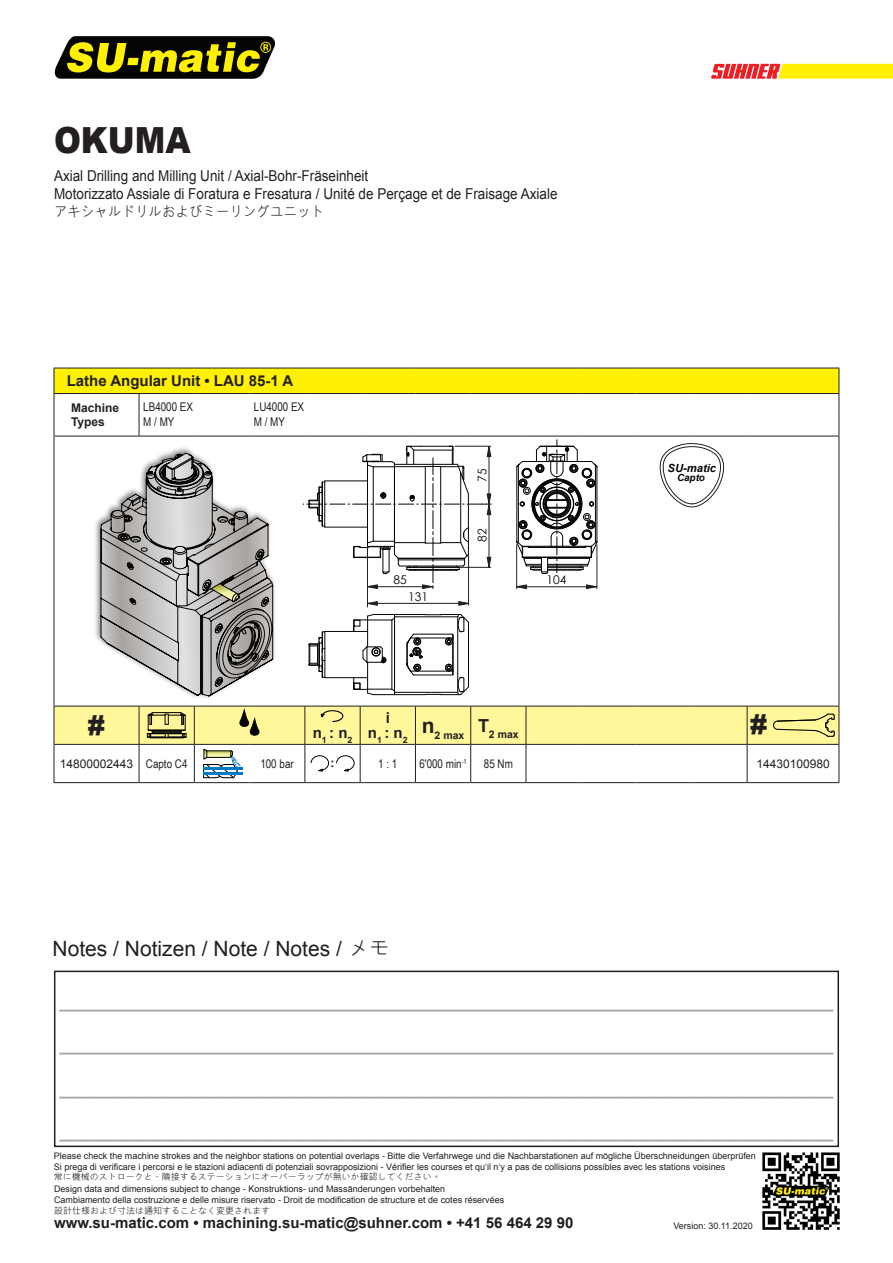
<style>
.page{position:relative;width:893px;height:1263px;background:#fff}
.page>*{position:absolute;margin:0;border:0;box-sizing:border-box;transform-origin:0 0}
.t1{font:36px/43.2px "Minion Pro";color:#a4a5a9;text-align:justify}
.t2{font:900 36px "Arial";color:#231f20;scale:.9 1}
.t3{font:900 27px "Arial";color:#231f20}
.t4{font:21px "Arial";color:#231f20}
.t5{font:15px "Arial";color:#231f20;scale:.9 1}
.t6{font:700 15px "Arial";color:#231f20}
.t7{font:15px "Microsoft Jheng Hei UI Regular";color:#231f20;scale:.9 1}
.t8{font:12px "Arial Narrow";color:#231f20}
.t9{font:12px "Arial";color:#231f20}
.t10{font:700 12px/14.4px "Arial";color:#231f20}
.t11{font:12px "Century Gothic";color:#050504}
.t12{font:italic 700 11.25px "Arial";color:#040605}
.t13{font:700 10.5px "Arial";color:#231f20}
.t14{font:italic 700 9.75px "Arial";color:#040605}
.t15{font:9px "Arial";color:#231f20}
.t16{font:9px "Microsoft Jheng Hei UI Regular";color:#231f20}
.s1{font-family:"Microsoft Jheng Hei UI Regular"}
</style>
<div class="page">
<div style="left:54px;top:971px;width:785px;height:176px;border:2px solid #231f20"></div>
<img style="left:762px;top:1152px;width:78px;height:78px">
<svg style="left:711px;top:63px;width:182px;height:16px;background:#fabc33"></svg>
<svg style="left:54px;top:36px;width:221px;height:43px;background:#615d14"></svg>
<hr style="left:139px;top:745px;width:1px;height:37px;background:#231f20">
<hr style="left:194px;top:745px;width:1px;height:37px;background:#231f20">
<hr style="left:304px;top:745px;width:1px;height:37px;background:#231f20">
<hr style="left:360px;top:745px;width:1px;height:37px;background:#231f20">
<hr style="left:415px;top:745px;width:1px;height:37px;background:#231f20">
<hr style="left:470px;top:745px;width:1px;height:37px;background:#231f20">
<hr style="left:54px;top:616px;width:1px;height:90px;background:#231f20">
<hr style="left:839px;top:616px;width:1px;height:90px;background:#231f20">
<hr style="left:839px;top:706px;width:1px;height:38px;background:#231f20">
<hr style="left:747px;top:745px;width:1px;height:37px;background:#231f20">
<hr style="left:839px;top:745px;width:1px;height:37px;background:#231f20">
<hr style="left:526px;top:782px;width:55px;height:1px;background:#231f20">
<hr style="left:581px;top:782px;width:56px;height:1px;background:#231f20">
<hr style="left:637px;top:782px;width:55px;height:1px;background:#231f20">
<hr style="left:692px;top:782px;width:55px;height:1px;background:#231f20">
<hr style="left:747px;top:782px;width:92px;height:1px;background:#231f20">
<hr style="left:54px;top:745px;width:1px;height:37px;background:#231f20">
<hr style="left:54px;top:782px;width:85px;height:1px;background:#231f20">
<hr style="left:139px;top:782px;width:55px;height:1px;background:#231f20">
<hr style="left:194px;top:782px;width:56px;height:1px;background:#231f20">
<hr style="left:250px;top:782px;width:55px;height:1px;background:#231f20">
<hr style="left:305px;top:782px;width:55px;height:1px;background:#231f20">
<hr style="left:360px;top:782px;width:55px;height:1px;background:#231f20">
<hr style="left:415px;top:782px;width:56px;height:1px;background:#231f20">
<hr style="left:471px;top:782px;width:55px;height:1px;background:#231f20">
<hr style="left:526px;top:745px;width:1px;height:37px;background:#231f20">
<svg style="left:54px;top:368px;width:786px;height:329px"></svg>
<svg style="left:54px;top:706px;width:785px;height:72px"></svg>
<p class="t2" style="left:54px;top:114px;width:153px">OKUMA</p>
<p class="t5" style="left:54px;top:166px;width:351px">Axial Drilling and Milling Unit / Axial-Bohr-Fräseinheit</p>
<p class="t5" style="left:54px;top:184px;width:561px">Motorizzato Assiale di Foratura e Fresatura / Unité de Perçage et de Fraisage Axiale</p>
<p class="t7" style="left:54px;top:202px;width:301px">アキシャルドリルおよびミーリングユニット</p>
<p class="t6" style="left:67px;top:371px;width:228px">Lathe Angular Unit • LAU 85-1 A</p>
<p class="t10" style="left:71px;top:401px;width:50px">Machine<br>Types</p>
<p class="t8" style="left:143px;top:398px;width:51px">LB4000 EX</p>
<p class="t8" style="left:254px;top:398px;width:52px">LU4000 EX</p>
<p class="t8" style="left:143px;top:412px;width:33px">M / MY</p>
<p class="t8" style="left:254px;top:412px;width:33px">M / MY</p>
<p class="t11" style="left:394px;top:572px;width:15px">85</p>
<p class="t11" style="left:408px;top:588px;width:21px">131</p>
<p class="t11" style="left:474px;top:482px;width:15px;rotate:-90deg">75</p>
<p class="t11" style="left:474px;top:542px;width:15px;rotate:-90deg">82</p>
<p class="t11" style="left:547px;top:572px;width:21px">104</p>
<p class="t12" style="left:667px;top:461px;width:50px">SU-matic</p>
<p class="t14" style="left:677px;top:471px;width:29px">Capto</p>
<p class="t3" style="left:88px;top:706px;width:19px">#</p>
<p class="t6" style="left:313px;top:723px;width:41px">n<sub>1</sub> : n<sub>2</sub></p>
<p class="t6" style="left:386px;top:708px;width:6px">i</p>
<p class="t6" style="left:368px;top:723px;width:41px">n<sub>1</sub> : n<sub>2</sub></p>
<p class="t13" style="left:422px;top:728px;width:44px"><sup>n</sup>2 max</p>
<p class="t13" style="left:478px;top:727px;width:42px"><sup>T</sup>2 max</p>
<p class="t3" style="left:750px;top:705px;width:19px">#</p>
<p class="t9" style="left:60px;top:756px;width:75px">14800002443</p>
<p class="t8" style="left:146px;top:755px;width:43px">Capto C4</p>
<p class="t8" style="left:260px;top:755px;width:35px">100 bar</p>
<p class="t10" style="left:331px;top:756px;width:5px">:</p>
<p class="t8" style="left:378px;top:755px;width:21px">1 : 1</p>
<p class="t8" style="left:419px;top:755px;width:49px">6'000 min<sup>-1</sup></p>
<p class="t8" style="left:484px;top:755px;width:30px">85 Nm</p>
<p class="t9" style="left:756px;top:756px;width:75px">14430100980</p>
<p class="t4" style="left:53px;top:934px;width:339px">Notes / Notizen / Note / Notes / <span class="s1">メモ</span></p>
<p class="t1" style="left:59px;top:974px;width:776px">___________________________________________ ___________________________________________ ___________________________________________ ___________________________________________</p>
<p class="t15" style="left:54px;top:1150px;width:703px">Please check the machine strokes and the neighbor stations on potential overlaps - Bitte die Verfahrwege und die Nachbarstationen auf mögliche Überschneidungen überprüfen</p>
<p class="t15" style="left:54px;top:1160px;width:673px">Si prega di verificare i percorsi e le stazioni adiacenti di potenziali sovrapposizioni - Vérifier les courses et qu‘il n‘y a pas de collisions possibles avec les stations voisines</p>
<p class="t16" style="left:54px;top:1171px;width:389px">常に機械のストロークと、隣接するステーションにオーバーラップが無いか確認してください。</p>
<p class="t15" style="left:54px;top:1183px;width:393px">Design data and dimensions subject to change - Konstruktions- und Massänderungen vorbehalten</p>
<p class="t15" style="left:54px;top:1194px;width:452px">Cambiamento della costruzione e delle misure riservato - Droit de modification de structure et de cotes réservées</p>
<p class="t16" style="left:54px;top:1204px;width:217px">設計仕様および寸法は通知することなく変更されます</p>
<p class="t6" style="left:54px;top:1212px;width:521px">www.su-matic.com • machining.su-matic@suhner.com • +41 56 464 29 90</p>
<p class="t15" style="left:673px;top:1220px;width:81px">Version: 30.11.2020</p>
</div>
